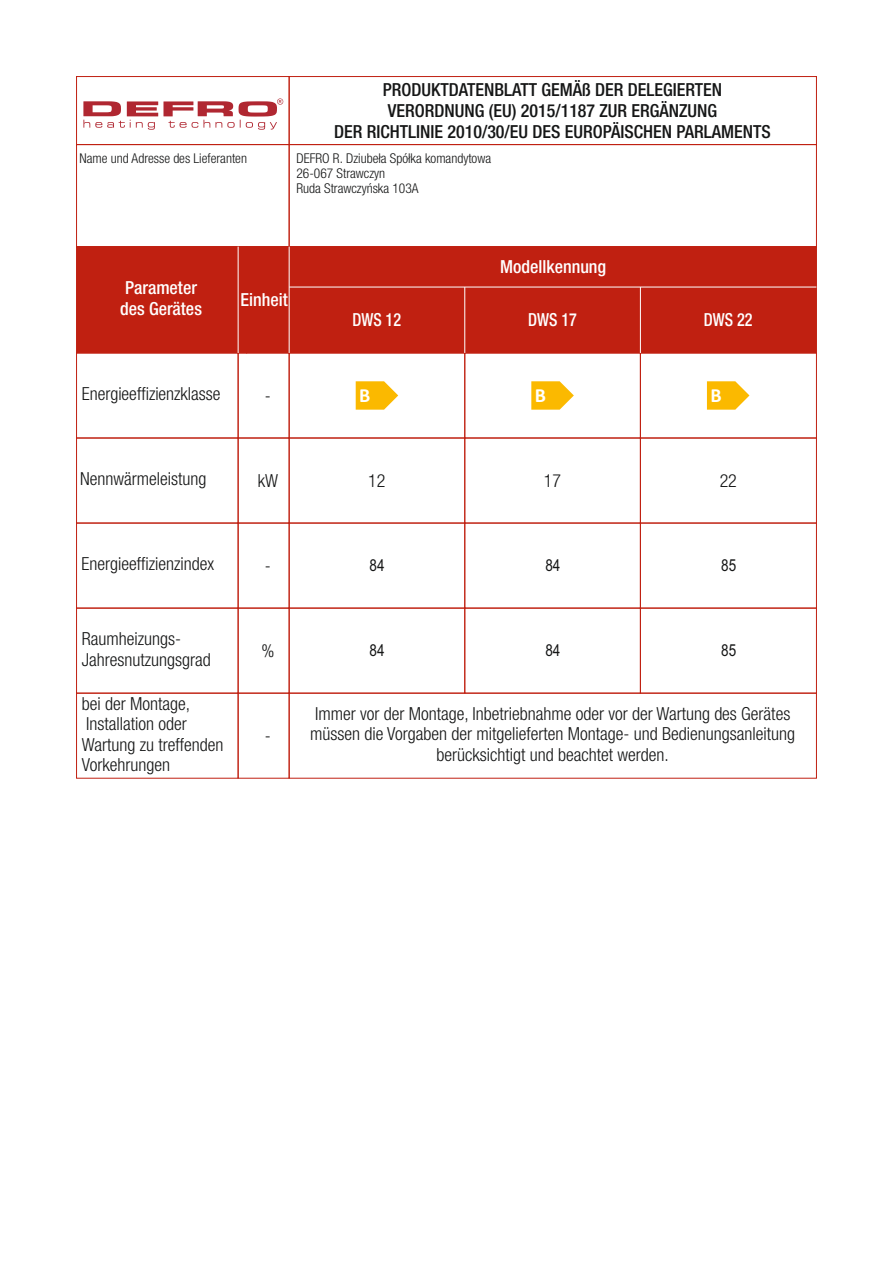
<style>
.page{position:relative;width:893px;height:1263px;background:#fff}
.page>*{position:absolute;margin:0;border:0;box-sizing:border-box;transform-origin:0 0}
.t1{font:700 19.95px "Calibri";color:#fff}
.t2{font:300 condensed 18px/20.4px "Helvetica Neue LT Pro";color:#151616}
.t3{font:500 condensed 18px/21px "Helvetica Neue LT Pro";color:#151616;text-align:center}
.t4{font:500 condensed 18px/21px "Helvetica Neue LT Pro";color:#fff}
.t5{font:500 condensed 18px "Helvetica Neue LT Pro";color:#fff;scale:.9 1}
.t6{font:16.5px "Arial Narrow";color:#151616}
.t7{font:300 condensed 13.5px/15.3px "Helvetica Neue LT Pro";color:#151616}
</style>
<div class="page">
<div style="left:289px;top:246px;width:528px;height:41px;background:#c02011;border:1px solid #c02011"></div>
<svg style="left:83px;top:98px;width:200px;height:32px"></svg>
<div style="left:76px;top:76px;width:214px;height:69px;border:1px solid #c02011"></div>
<div style="left:76px;top:144px;width:214px;height:103px;border:1px solid #c02011"></div>
<div style="left:289px;top:76px;width:528px;height:69px;border:1px solid #c02011"></div>
<div style="left:289px;top:144px;width:528px;height:103px;border:1px solid #c02011"></div>
<div style="left:289px;top:693px;width:528px;height:86px;border:1px solid #c02011"></div>
<div style="left:246px;top:246px;width:44px;height:107px;background:#c02011;border:1px solid #c02011"></div>
<div style="left:76px;top:246px;width:171px;height:107px;background:#c02011"></div>
<div style="left:76px;top:352px;width:163px;height:86px;border:1px solid #c02011"></div>
<div style="left:76px;top:438px;width:163px;height:85px;border:1px solid #c02011"></div>
<div style="left:76px;top:523px;width:163px;height:85px;border:1px solid #c02011"></div>
<div style="left:76px;top:608px;width:163px;height:85px;border:1px solid #c02011"></div>
<div style="left:76px;top:693px;width:163px;height:86px;border:1px solid #c02011"></div>
<div style="left:238px;top:352px;width:52px;height:86px;border:1px solid #c02011"></div>
<div style="left:238px;top:438px;width:52px;height:85px;border:1px solid #c02011"></div>
<div style="left:238px;top:523px;width:52px;height:85px;border:1px solid #c02011"></div>
<div style="left:238px;top:608px;width:52px;height:85px;border:1px solid #c02011"></div>
<div style="left:238px;top:693px;width:52px;height:86px;border:1px solid #c02011"></div>
<hr style="left:238px;top:247px;width:1px;height:106px;background:#fff">
<div style="left:289px;top:287px;width:176px;height:66px;background:#c02011"></div>
<div style="left:464px;top:287px;width:177px;height:66px;background:#c02011;border:1px solid #c02011"></div>
<div style="left:640px;top:287px;width:177px;height:66px;background:#c02011"></div>
<div style="left:289px;top:352px;width:176px;height:86px;border:1px solid #c02011"></div>
<div style="left:464px;top:352px;width:177px;height:86px;border:1px solid #c02011"></div>
<div style="left:640px;top:352px;width:177px;height:86px;border:1px solid #c02011"></div>
<div style="left:289px;top:438px;width:176px;height:85px;border:1px solid #c02011"></div>
<div style="left:464px;top:438px;width:177px;height:85px;border:1px solid #c02011"></div>
<div style="left:640px;top:438px;width:177px;height:85px;border:1px solid #c02011"></div>
<div style="left:289px;top:523px;width:176px;height:85px;border:1px solid #c02011"></div>
<div style="left:464px;top:523px;width:177px;height:85px;border:1px solid #c02011"></div>
<div style="left:640px;top:523px;width:177px;height:85px;border:1px solid #c02011"></div>
<div style="left:289px;top:608px;width:176px;height:85px;border:1px solid #c02011"></div>
<div style="left:464px;top:608px;width:177px;height:85px;border:1px solid #c02011"></div>
<div style="left:640px;top:608px;width:177px;height:85px;border:1px solid #c02011"></div>
<hr style="left:464px;top:287px;width:1px;height:66px;background:#fff">
<hr style="left:289px;top:287px;width:527px;height:1px;background:#fff">
<hr style="left:640px;top:287px;width:1px;height:66px;background:#fff">
<svg style="left:356px;top:381px;width:42px;height:29px"></svg>
<svg style="left:531px;top:381px;width:43px;height:29px"></svg>
<svg style="left:707px;top:381px;width:42px;height:29px"></svg>
<hr style="left:289px;top:247px;width:1px;height:106px;background:#fff">
<p class="t3" style="left:334px;top:82px;width:438px">PRODUKTDATENBLATT GEMÄß DER DELEGIERTEN<br>VERORDNUNG (EU) 2015/1187 ZUR ERGÄNZUNG<br>DER RICHTLINIE 2010/30/EU DES EUROPÄISCHEN PARLAMENTS</p>
<p class="t7" style="left:80px;top:153px;width:169px">Name und Adresse des Lieferanten</p>
<p class="t7" style="left:296px;top:152px;width:196px">DEFRO R. Dziubeła Spółka komandytowa<br>26-067 Strawczyn<br>Ruda Strawczyńska 103A</p>
<p class="t4" style="left:500px;top:259px;width:108px">Modellkennung</p>
<p class="t4" style="left:120px;top:279px;width:83px">Parameter des Gerätes</p>
<p class="t4" style="left:240px;top:292px;width:49px">Einheit</p>
<p class="t2" style="left:82px;top:386px;width:140px">Energieeffizienzklasse</p>
<p class="t2" style="left:265px;top:388px;width:7px">-</p>
<p class="t5" style="left:352px;top:314px;width:56px">DWS 12</p>
<p class="t5" style="left:528px;top:314px;width:56px">DWS 17</p>
<p class="t5" style="left:704px;top:314px;width:56px">DWS 22</p>
<p class="t1" style="left:359px;top:387px;width:13px">B</p>
<p class="t1" style="left:535px;top:387px;width:13px">B</p>
<p class="t1" style="left:710px;top:387px;width:13px">B</p>
<p class="t2" style="left:80px;top:471px;width:128px">Nennwärmeleistung</p>
<p class="t2" style="left:81px;top:556px;width:134px">Energieeffizienzindex</p>
<p class="t2" style="left:82px;top:631px;width:130px">Raumheizungs-<br>Jahresnutzungsgrad</p>
<p class="t2" style="left:82px;top:696px;width:143px">bei der Montage,<br>Installation oder<br>Wartung zu treffenden<br>Vorkehrungen</p>
<p class="t2" style="left:258px;top:473px;width:22px">kW</p>
<p class="t2" style="left:265px;top:558px;width:7px">-</p>
<p class="t2" style="left:261px;top:643px;width:14px">%</p>
<p class="t2" style="left:265px;top:728px;width:7px">-</p>
<p class="t2" style="left:368px;top:473px;width:19px">12</p>
<p class="t2" style="left:544px;top:473px;width:19px">17</p>
<p class="t2" style="left:720px;top:473px;width:19px">22</p>
<p class="t6" style="left:370px;top:559px;width:17px">84</p>
<p class="t6" style="left:545px;top:559px;width:17px">84</p>
<p class="t6" style="left:721px;top:559px;width:17px">85</p>
<p class="t6" style="left:370px;top:644px;width:17px">84</p>
<p class="t6" style="left:545px;top:644px;width:17px">84</p>
<p class="t6" style="left:721px;top:644px;width:17px">85</p>
<p class="t2" style="left:310px;top:706px;width:486px;text-align:center">Immer vor der Montage, Inbetriebnahme oder vor der Wartung des Gerätes müssen die Vorgaben der mitgelieferten Montage- und Bedienungsanleitung berücksichtigt und beachtet werden.</p>
</div>
